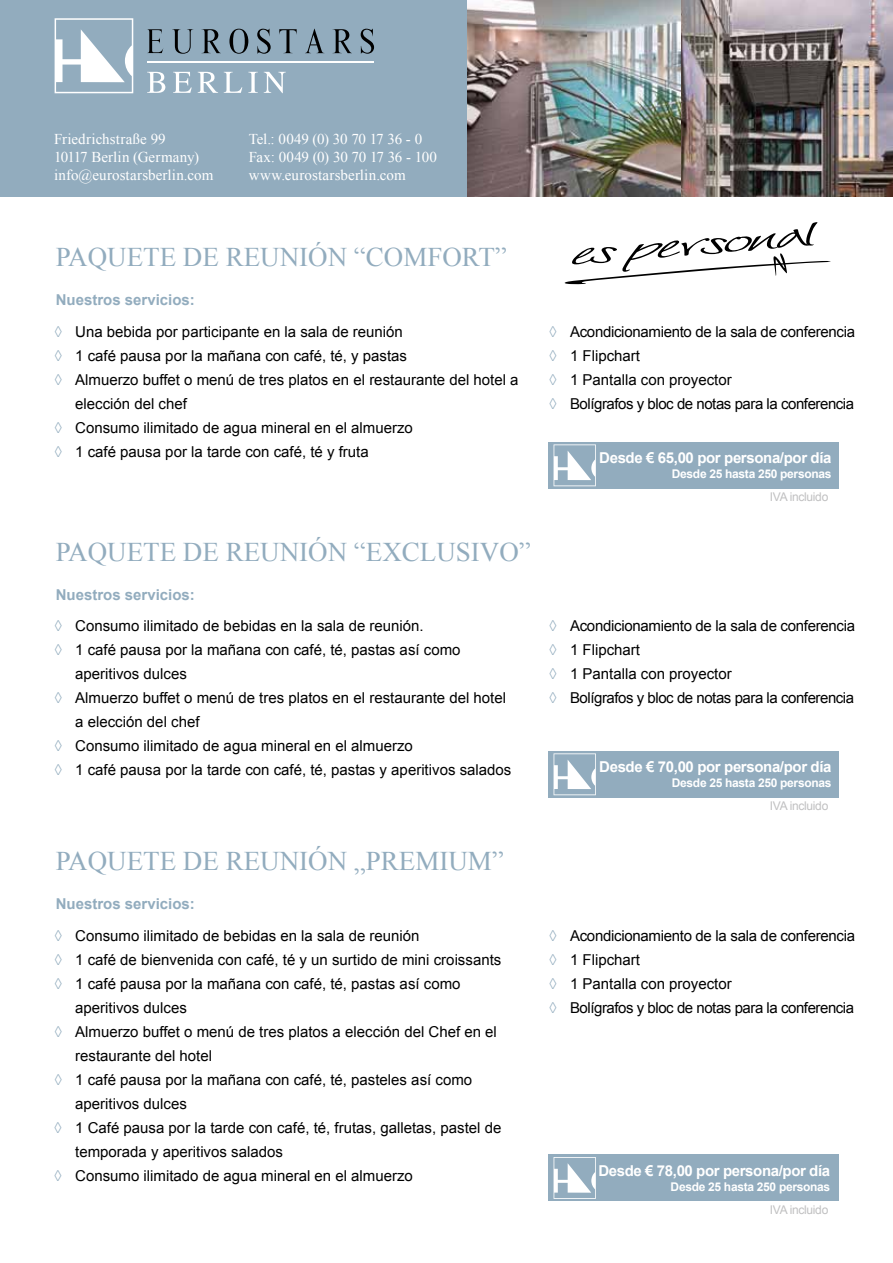
<style>
.page{position:relative;width:893px;height:1263px;background:#fff}
.page>*{position:absolute;margin:0;border:0;box-sizing:border-box;transform-origin:0 0}
.t1{font:27px "Times New Roman";color:#92acbe}
.t2{font:15px "Arial";color:#000}
.t3{font:15px/24px "Arial";letter-spacing:-.02em;color:#000}
.t4{font:15px/18px "Times New Roman";letter-spacing:-.005em;color:#fff}
.t5{font:700 15px "Arial";letter-spacing:-.025em;color:#fff}
.t6{font:700 15px "Arial";color:#92acbe}
.t7{font:700 12px "Arial";letter-spacing:-.025em;color:#fff}
.t8{font:12px "Arial";letter-spacing:-.025em;color:#c0c0c1}
.s1{font-style:italic;color:#92acbe}
</style>
<div class="page">
<div style="left:0;top:0;width:893px;height:196px;background:#92acbe"></div>
<img style="left:468px;top:0;width:425px;height:196px">
<div style="left:549px;top:442px;width:290px;height:47px;background:#92acbe"></div>
<svg style="left:554px;top:444px;width:42px;height:42px"></svg>
<div style="left:549px;top:751px;width:290px;height:47px;background:#92acbe"></div>
<svg style="left:554px;top:753px;width:42px;height:42px"></svg>
<div style="left:549px;top:1154px;width:290px;height:47px;background:#92acbe"></div>
<svg style="left:554px;top:1157px;width:42px;height:42px"></svg>
<svg style="left:147px;top:72px;width:18px;height:21px"></svg>
<svg style="left:173px;top:72px;width:19px;height:21px"></svg>
<svg style="left:198px;top:72px;width:20px;height:21px"></svg>
<svg style="left:224px;top:72px;width:18px;height:21px"></svg>
<svg style="left:248px;top:72px;width:10px;height:21px"></svg>
<svg style="left:264px;top:72px;width:22px;height:21px"></svg>
<svg style="left:55px;top:18px;width:78px;height:75px"></svg>
<svg style="left:147px;top:29px;width:227px;height:25px"></svg>
<hr style="left:147px;top:61px;width:227px;height:1px;background:#fff">
<svg style="left:564px;top:222px;width:267px;height:62px"></svg>
<p class="t4" style="left:54px;top:129px;width:161px">Friedrichstraße 99<br>10117 Berlin (Germany) info@eurostarsberlin.com</p>
<p class="t4" style="left:249px;top:129px;width:190px">Tel.: 0049 (0) 30 70 17 36 - 0<br>Fax: 0049 (0) 30 70 17 36 - 100 www.eurostarsberlin.com</p>
<h1 class="t1" style="left:56px;top:239px;width:453px">Paquete de reunión “Comf ort”</h1>
<p class="t6" style="left:56px;top:290px;width:141px">Nuestros servicios:</p>
<p class="t2" style="left:54px;top:322px;width:350px"><span class="s1">◊</span> Una bebida por participante en la sala de reunión</p>
<p class="t2" style="left:54px;top:346px;width:355px"><span class="s1">◊</span> 1 café pausa por la mañana con café, té, y pastas</p>
<p class="t2" style="left:54px;top:370px;width:466px"><span class="s1">◊</span> Almuerzo buffet o menú de tres platos en el restaurante del hotel a</p>
<p class="t2" style="left:75px;top:394px;width:113px">elección del chef</p>
<p class="t2" style="left:54px;top:418px;width:360px"><span class="s1">◊</span> Consumo ilimitado de agua mineral en el almuerzo</p>
<p class="t2" style="left:54px;top:442px;width:316px"><span class="s1">◊</span> 1 café pausa por la tarde con café, té y fruta</p>
<h1 class="t1" style="left:56px;top:534px;width:477px">Paquete de reunión “Exclusivo”</h1>
<p class="t6" style="left:56px;top:585px;width:141px">Nuestros servicios:</p>
<p class="t2" style="left:54px;top:616px;width:371px"><span class="s1">◊</span> Consumo ilimitado de bebidas en la sala de reunión.</p>
<p class="t2" style="left:54px;top:640px;width:408px"><span class="s1">◊</span> 1 café pausa por la mañana con café, té, pastas así como</p>
<p class="t2" style="left:75px;top:664px;width:113px">aperitivos dulces</p>
<p class="t2" style="left:54px;top:688px;width:454px"><span class="s1">◊</span> Almuerzo buffet o menú de tres platos en el restaurante del hotel</p>
<p class="t2" style="left:75px;top:712px;width:126px">a elección del chef</p>
<p class="t2" style="left:54px;top:736px;width:360px"><span class="s1">◊</span> Consumo ilimitado de agua mineral en el almuerzo</p>
<p class="t2" style="left:54px;top:760px;width:459px"><span class="s1">◊</span> 1 café pausa por la tarde con café, té, pastas y aperitivos salados</p>
<h1 class="t1" style="left:56px;top:843px;width:450px">Paquete de reunión „Premium”</h1>
<p class="t6" style="left:56px;top:894px;width:141px">Nuestros servicios:</p>
<p class="t2" style="left:54px;top:926px;width:367px"><span class="s1">◊</span> Consumo ilimitado de bebidas en la sala de reunión</p>
<p class="t2" style="left:54px;top:950px;width:449px"><span class="s1">◊</span> 1 café de bienvenida con café, té y un surtido de mini croissants</p>
<p class="t2" style="left:54px;top:974px;width:408px"><span class="s1">◊</span> 1 café pausa por la mañana con café, té, pastas así como</p>
<p class="t2" style="left:75px;top:998px;width:113px">aperitivos dulces</p>
<p class="t2" style="left:54px;top:1022px;width:444px"><span class="s1">◊</span> Almuerzo buffet o menú de tres platos a elección del Chef en el</p>
<p class="t2" style="left:75px;top:1046px;width:138px">restaurante del hotel</p>
<p class="t2" style="left:54px;top:1070px;width:420px"><span class="s1">◊</span> 1 café pausa por la mañana con café, té, pasteles así como</p>
<p class="t2" style="left:75px;top:1094px;width:113px">aperitivos dulces</p>
<p class="t2" style="left:54px;top:1118px;width:449px"><span class="s1">◊</span> 1 Café pausa por la tarde con café, té, frutas, galletas, pastel de</p>
<p class="t2" style="left:75px;top:1142px;width:209px">temporada y aperitivos salados</p>
<p class="t2" style="left:54px;top:1166px;width:360px"><span class="s1">◊</span> Consumo ilimitado de agua mineral en el almuerzo</p>
<p class="t3" style="left:549px;top:320px;width:308px"><span class="s1">◊</span> Acondicionamiento de la sala de conferencia <span class="s1">◊</span> 1 Flipchart<br><span class="s1">◊</span> 1 Pantalla con proyector<br><span class="s1">◊</span> Bolígrafos y bloc de notas para la conferencia</p>
<p class="t5" style="left:599px;top:447px;width:234px">Desde € 65,00 por persona/por día</p>
<p class="t7" style="left:672px;top:466px;width:161px">Desde 25 hasta 250 personas</p>
<p class="t8" style="left:770px;top:489px;width:60px">IVA incluido</p>
<p class="t3" style="left:549px;top:614px;width:308px"><span class="s1">◊</span> Acondicionamiento de la sala de conferencia <span class="s1">◊</span> 1 Flipchart<br><span class="s1">◊</span> 1 Pantalla con proyector<br><span class="s1">◊</span> Bolígrafos y bloc de notas para la conferencia</p>
<p class="t5" style="left:599px;top:757px;width:234px">Desde € 70,00 por persona/por día</p>
<p class="t7" style="left:672px;top:775px;width:161px">Desde 25 hasta 250 personas</p>
<p class="t8" style="left:770px;top:798px;width:60px">IVA incluido</p>
<p class="t3" style="left:549px;top:924px;width:308px"><span class="s1">◊</span> Acondicionamiento de la sala de conferencia <span class="s1">◊</span> 1 Flipchart<br><span class="s1">◊</span> 1 Pantalla con proyector<br><span class="s1">◊</span> Bolígrafos y bloc de notas para la conferencia</p>
<p class="t5" style="left:598px;top:1161px;width:233px">Desde € 78,00 por persona/por día</p>
<p class="t7" style="left:671px;top:1179px;width:161px">Desde 25 hasta 250 personas</p>
<p class="t8" style="left:770px;top:1201px;width:60px">IVA incluido</p>
</div>
